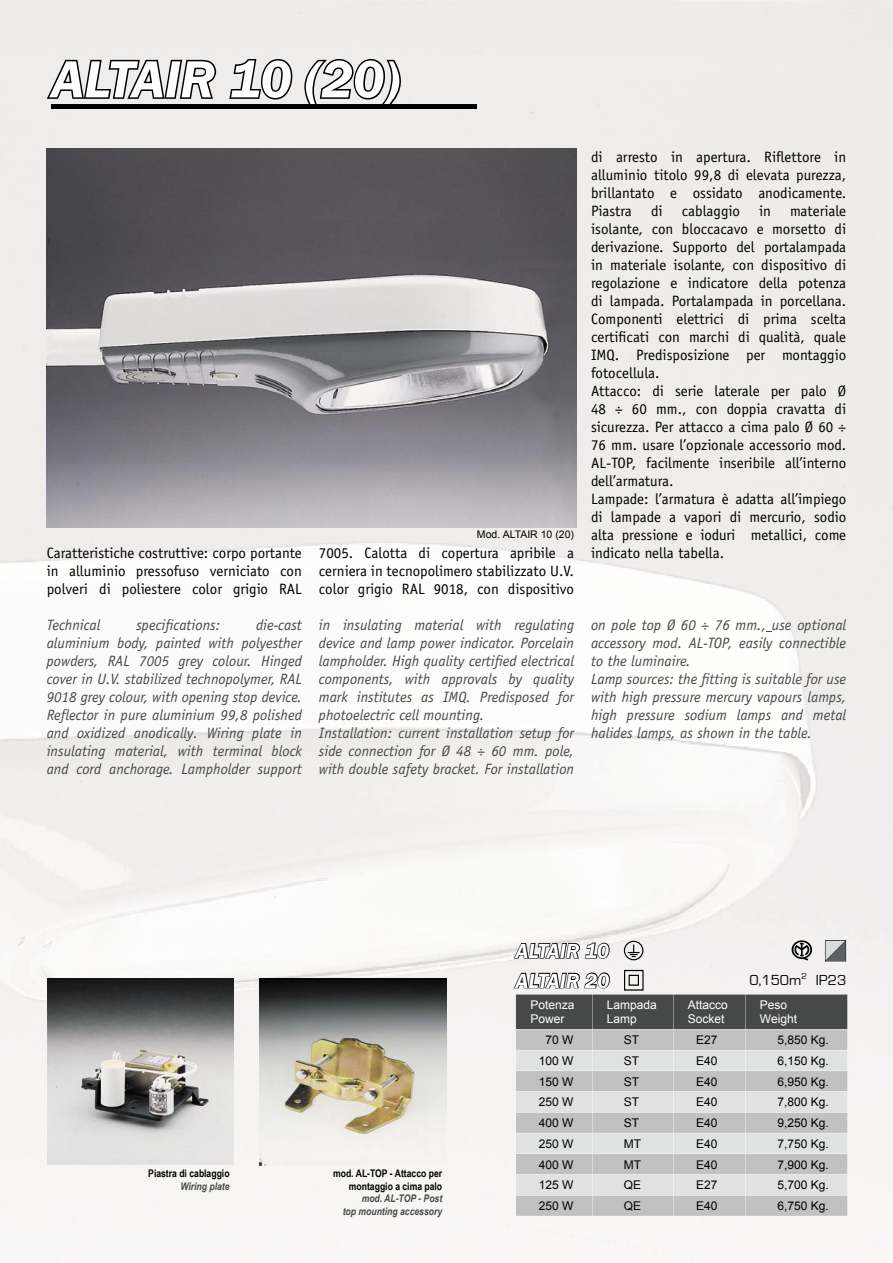
<style>
.page{position:relative;width:893px;height:1263px;background:#fff}
.page>*{position:absolute;margin:0;border:0;box-sizing:border-box;transform-origin:0 0}
.t1{font:italic 600 54px "Franklin Gothic";color:#fff}
.t2{font:italic 600 21px/29.7px "Franklin Gothic";color:#fff}
.t3{font:15px/18px "Officina Sans";color:#000;text-align:justify}
.t4{font:italic 15px/18px "Officina Sans";color:#474848}
.t5{font:15px "Eurostile";color:#000}
.t6{font:12px "Arial";color:#000}
.t7{font:12px/14.4px "Arial";color:#fff}
.t8{font:700 10.5px/12.6px "Arial Narrow";color:#000;text-align:right}
.t9{font:italic 700 10.5px/12.6px "Arial Narrow";color:#474848;text-align:right}
.t10{font:10.5px "Arial";color:#000}
.t11{font:9px "Eurostile";color:#000}
</style>
<div class="page">
<img style="left:0;top:722px;width:682px;height:541px">
<img style="left:0;top:0;width:684px;height:581px">
<svg style="left:44px;top:58px;width:174px;height:42px;background:#999897"></svg>
<svg style="left:228px;top:57px;width:66px;height:44px;background:#9f9f9d"></svg>
<svg style="left:303px;top:57px;width:99px;height:53px;background:#9c9b9a"></svg>
<div style="left:51px;top:104px;width:425px;height:5px;background:#000"></div>
<svg style="left:516px;top:994px;width:332px;height:222px;background:#d0d0d0"></svg>
<svg style="left:513px;top:942px;width:97px;height:17px"></svg>
<div style="left:624px;top:941px;width:19px;height:19px;border:1px solid #000;border-radius:50%"></div>
<svg style="left:628px;top:944px;width:12px;height:13px"></svg>
<svg style="left:513px;top:969px;width:334px;height:60px"></svg>
<svg style="left:792px;top:940px;width:20px;height:20px"></svg>
<svg style="left:825px;top:940px;width:22px;height:22px"></svg>
<img style="left:47px;top:149px;width:530px;height:378px">
<img style="left:47px;top:978px;width:187px;height:186px">
<img style="left:260px;top:978px;width:186px;height:187px">
<h1 class="t1" style="left:51px;top:44px;width:351px">ALTAIR 10 (20)</h1>
<p class="t10" style="left:477px;top:527px;width:99px">Mod. ALTAIR 10 (20)</p>
<p class="t3" style="left:47px;top:544px;width:257px">Caratteristiche costruttive: corpo portante in alluminio pressofuso verniciato con polveri di poliestere color grigio RAL</p>
<p class="t3" style="left:319px;top:544px;width:257px">7005. Calotta di copertura apribile a cerniera in tecnopolimero stabilizzato U.V. color grigio RAL 9018, con dispositivo</p>
<p class="t3" style="left:591px;top:148px;width:257px">di arresto in apertura. Riflettore in alluminio titolo 99,8 di elevata purezza, brillantato e ossidato anodicamente.<br>Piastra</p>
<p class="t3" style="left:591px;top:202px;width:257px;text-align:left;text-indent:199px">materiale isolante, con bloccacavo e morsetto di derivazione. Supporto del portalampada in materiale isolante, con dispositivo di regolazione e indicatore della potenza di lampada. Portalampada in porcellana.<br>Componenti elettrici di prima scelta certificati con marchi di qualità, quale IMQ. Predisposizione per montaggio fotocellula.<br>Attacco: di serie laterale per palo Ø 48 ÷ 60 mm., con doppia cravatta di sicurezza. Per attacco a cima palo Ø 60 ÷ 76 mm. usare l’opzionale accessorio mod.<br>AL-TOP, facilmente inseribile all’interno dell’armatura.<br>Lampade: l’armatura è adatta all’impiego di lampade a vapori di mercurio, sodio alta pressione e ioduri metallici, come indicato nella tabella.</p>
<p class="t3" style="left:651px;top:202px;width:13px">di</p>
<p class="t3" style="left:682px;top:202px;width:60px">cablaggio</p>
<p class="t3" style="left:759px;top:202px;width:13px">in</p>
<p class="t4" style="left:47px;top:616px;width:257px;text-align:justify;text-indent:209px">die-cast aluminium body, painted with polyesther powders, RAL 7005 grey colour. Hinged cover in U.V. stabilized technopolymer, RAL 9018 grey colour, with opening stop device.<br>Reflector in pure aluminium 99,8 polished and oxidized anodically. Wiring plate in insulating material, with terminal block and cord anchorage. Lampholder support</p>
<p class="t4" style="left:319px;top:616px;width:257px">in insulating material with regulating device and lamp power indicator. Porcelain lampholder. High quality certified electrical components, with approvals by quality mark institutes as IMQ. Predisposed for photoelectric cell mounting.<br>Installation: current installation setup for side connection for Ø 48 ÷ 60 mm. pole, with double safety bracket. For installation</p>
<p class="t4" style="left:591px;top:616px;width:257px">on pole top Ø 60 ÷ 76 mm., use optional accessory mod. AL-TOP, easily connectible to the luminaire.<br>Lamp sources: the fitting is suitable for use with high pressure mercury vapours lamps, high pressure sodium lamps and metal halides lamps, as shown in the table.</p>
<p class="t4" style="left:47px;top:616px;width:55px">Technical</p>
<p class="t4" style="left:136px;top:616px;width:85px">specifications:</p>
<p class="t8" style="left:148px;top:1166px;width:83px">Piastra di cablaggio</p>
<p class="t9" style="left:180px;top:1179px;width:51px">Wiring plate</p>
<p class="t8" style="left:333px;top:1166px;width:111px">mod. AL-TOP - Attacco per montaggio a cima palo</p>
<p class="t9" style="left:343px;top:1192px;width:101px">mod. AL-TOP - Post<br>top mounting accessory</p>
<h2 class="t2" style="left:516px;top:936px;width:95px">ALTAIR 10<br>ALTAIR 20</h2>
<p class="t11" style="left:801px;top:971px;width:7px">2</p>
<p class="t5" style="left:749px;top:972px;width:98px">0,150m IP23</p>
<p class="t7" style="left:530px;top:998px;width:46px">Potenza<br>Power</p>
<p class="t7" style="left:607px;top:998px;width:52px">Lampada<br>Lamp</p>
<p class="t7" style="left:688px;top:998px;width:42px">Attacco<br>Socket</p>
<p class="t7" style="left:760px;top:998px;width:39px">Peso<br>Weight</p>
<p class="t6" style="left:546px;top:1032px;width:30px">70 W</p>
<p class="t6" style="left:624px;top:1032px;width:17px">ST</p>
<p class="t6" style="left:696px;top:1032px;width:23px">E27</p>
<p class="t6" style="left:777px;top:1032px;width:53px">5,850 Kg.</p>
<p class="t6" style="left:539px;top:1053px;width:36px">100 W</p>
<p class="t6" style="left:624px;top:1053px;width:17px">ST</p>
<p class="t6" style="left:696px;top:1053px;width:23px">E40</p>
<p class="t6" style="left:777px;top:1053px;width:53px">6,150 Kg.</p>
<p class="t6" style="left:539px;top:1073px;width:36px">150 W</p>
<p class="t6" style="left:624px;top:1073px;width:17px">ST</p>
<p class="t6" style="left:696px;top:1073px;width:23px">E40</p>
<p class="t6" style="left:777px;top:1073px;width:53px">6,950 Kg.</p>
<p class="t6" style="left:539px;top:1094px;width:36px">250 W</p>
<p class="t6" style="left:624px;top:1094px;width:17px">ST</p>
<p class="t6" style="left:696px;top:1094px;width:23px">E40</p>
<p class="t6" style="left:777px;top:1094px;width:53px">7,800 Kg.</p>
<p class="t6" style="left:539px;top:1115px;width:36px">400 W</p>
<p class="t6" style="left:624px;top:1115px;width:17px">ST</p>
<p class="t6" style="left:696px;top:1115px;width:23px">E40</p>
<p class="t6" style="left:777px;top:1115px;width:53px">9,250 Kg.</p>
<p class="t6" style="left:539px;top:1136px;width:36px">250 W</p>
<p class="t6" style="left:624px;top:1136px;width:19px">MT</p>
<p class="t6" style="left:696px;top:1136px;width:23px">E40</p>
<p class="t6" style="left:777px;top:1136px;width:53px">7,750 Kg.</p>
<p class="t6" style="left:539px;top:1156px;width:36px">400 W</p>
<p class="t6" style="left:624px;top:1156px;width:19px">MT</p>
<p class="t6" style="left:696px;top:1156px;width:23px">E40</p>
<p class="t6" style="left:777px;top:1156px;width:53px">7,900 Kg.</p>
<p class="t6" style="left:539px;top:1177px;width:36px">125 W</p>
<p class="t6" style="left:624px;top:1177px;width:19px">QE</p>
<p class="t6" style="left:696px;top:1177px;width:23px">E27</p>
<p class="t6" style="left:777px;top:1177px;width:53px">5,700 Kg.</p>
<p class="t6" style="left:539px;top:1198px;width:36px">250 W</p>
<p class="t6" style="left:624px;top:1198px;width:19px">QE</p>
<p class="t6" style="left:696px;top:1198px;width:23px">E40</p>
<p class="t6" style="left:777px;top:1198px;width:53px">6,750 Kg.</p>
</div>
